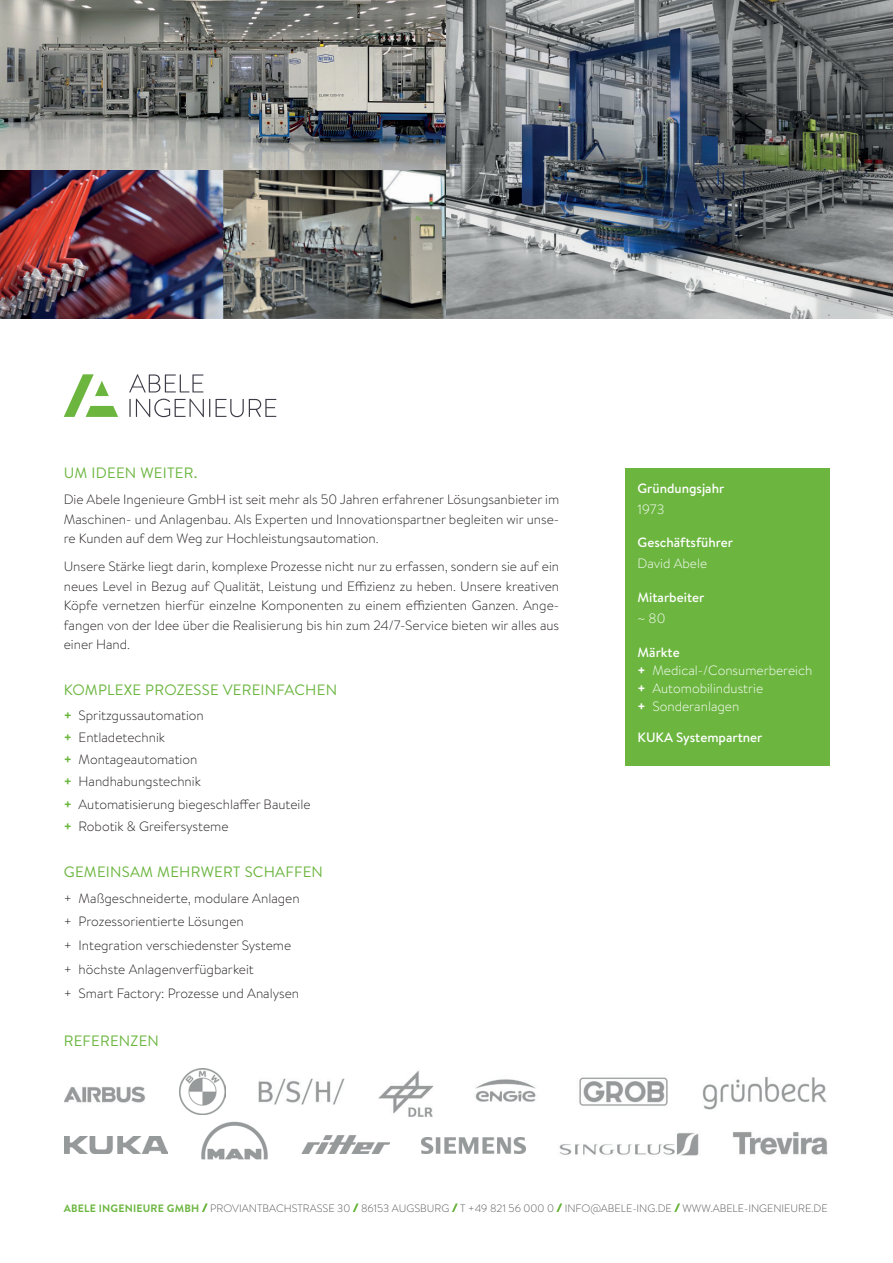
<style>
.page{position:relative;width:893px;height:1263px;background:#fff}
.page>*{position:absolute;margin:0;border:0;box-sizing:border-box;transform-origin:0 0}
.t1{font:15px "Brandon Text";letter-spacing:.015em;color:#6cb640}
.t2{font:300 13.5px/19.5px "Brandon Text";color:#231f20;text-align:justify}
.t3{font:300 13.5px/18px "Brandon Text";color:#fff}
.t4{font:500 13.5px "Brandon Text";color:#fff}
.t5{font:300 10.8px "Brandon Text";color:#57585a}
.s1{font-weight:900;color:#6cb640}
.s2{font-weight:500}
.s3{font-weight:900}
.s4{font-weight:700;color:#6cb640}
</style>
<div class="page">
<svg style="left:64px;top:374px;width:54px;height:43px"></svg>
<svg style="left:129px;top:374px;width:74px;height:18px"></svg>
<svg style="left:129px;top:399px;width:81px;height:18px"></svg>
<svg style="left:216px;top:399px;width:60px;height:18px"></svg>
<svg style="left:202px;top:1203px;width:6px;height:9px"></svg>
<svg style="left:353px;top:1203px;width:6px;height:9px"></svg>
<svg style="left:452px;top:1203px;width:6px;height:9px"></svg>
<svg style="left:556px;top:1203px;width:6px;height:9px"></svg>
<svg style="left:674px;top:1203px;width:6px;height:9px"></svg>
<img style="left:301px;top:1135px;width:89px;height:19px">
<img style="left:579px;top:1077px;width:89px;height:29px">
<img style="left:378px;top:1070px;width:56px;height:47px">
<img style="left:64px;top:1086px;width:82px;height:17px">
<img style="left:180px;top:1068px;width:46px;height:47px">
<img style="left:258px;top:1078px;width:87px;height:27px">
<img style="left:703px;top:1077px;width:124px;height:33px">
<img style="left:64px;top:1136px;width:104px;height:18px">
<img style="left:201px;top:1121px;width:67px;height:38px">
<img style="left:559px;top:1133px;width:140px;height:23px">
<img style="left:422px;top:1137px;width:103px;height:17px">
<img style="left:733px;top:1132px;width:95px;height:23px">
<img style="left:475px;top:1079px;width:61px;height:23px">
<div style="left:625px;top:468px;width:204px;height:297px;background:#6cb640"></div>
<img style="left:0;top:0;width:893px;height:319px">
<p class="t1" style="left:64px;top:463px;width:135px">UM IDEEN WEITER.</p>
<p class="t2" style="left:64px;top:489px;width:497px">Die Abele Ingenieure GmbH ist seit mehr als 50 Jahren erfahrener Lösungsanbieter im Maschinen- und Anlagenbau. Als Experten und Innovationspartner begleiten wir unse&shy;re Kunden auf dem Weg zur Hochleistungsautomation.</p>
<p class="t2" style="left:64px;top:556px;width:497px">Unsere Stärke liegt darin, komplexe Prozesse nicht nur zu erfassen, sondern sie auf ein neues Level in Bezug auf Qualität, Leistung und Effizienz zu heben. Unsere kreativen Köpfe vernetzen hierfür einzelne Komponenten zu einem effizienten Ganzen. Ange&shy;fangen von der Idee über die Realisierung bis hin zum 24/7-Service bieten wir alles aus einer Hand.</p>
<p class="t1" style="left:64px;top:680px;width:275px">KOMPLEXE PROZESSE VEREINFACHEN</p>
<p class="t2" style="left:64px;top:703px;width:248px;line-height:22.2px;text-align:left"><span class="s1">+</span> Spritzgussautomation<br><span class="s1">+</span> Entladetechnik<br><span class="s1">+</span> Montageautomation<br><span class="s1">+</span> Handhabungstechnik<br><span class="s1">+</span> Automatisierung biegeschlaffer Bauteile <span class="s1">+</span> Robotik &amp; Greifersysteme</p>
<p class="t1" style="left:64px;top:861px;width:261px">GEMEINSAM MEHRWERT SCHAFFEN</p>
<p class="t2" style="left:64px;top:886px;width:237px;line-height:23.7px;text-align:left">+ Maßgeschneiderte, modulare Anlagen + Prozessorientierte Lösungen<br>+ Integration verschiedenster Systeme + höchste Anlagenverfügbarkeit<br>+ Smart Factory: Prozesse und Analysen</p>
<p class="t1" style="left:64px;top:1030px;width:97px">REFERENZEN</p>
<p class="t4" style="left:638px;top:479px;width:88px">Gründungsjahr</p>
<p class="t3" style="left:638px;top:499px;width:28px">1973</p>
<p class="t4" style="left:638px;top:533px;width:97px">Geschäftsführer</p>
<p class="t3" style="left:638px;top:554px;width:71px">David Abele</p>
<p class="t4" style="left:638px;top:588px;width:68px">Mitarbeiter</p>
<p class="t3" style="left:638px;top:609px;width:29px">~ 80</p>
<p class="t3" style="left:638px;top:643px;width:176px"><span class="s2">Märkte<br></span><span class="s3">+</span> Medical-/Consumerbereich <span class="s3">+</span> Automobilindustrie<br><span class="s3">+</span> Sonderanlagen</p>
<p class="t4" style="left:638px;top:728px;width:126px">KUKA Systempartner</p>
<p class="t5" style="left:64px;top:1201px;width:765px"><span class="s4">ABELE INGENIEURE GMBH</span> PROVIANTBACHSTRASSE 30 86153 AUGSBURG T +49 821 56 000 0 INFO@ABELE-ING.DE WWW.ABELE-INGENIEURE.DE</p>
</div>
